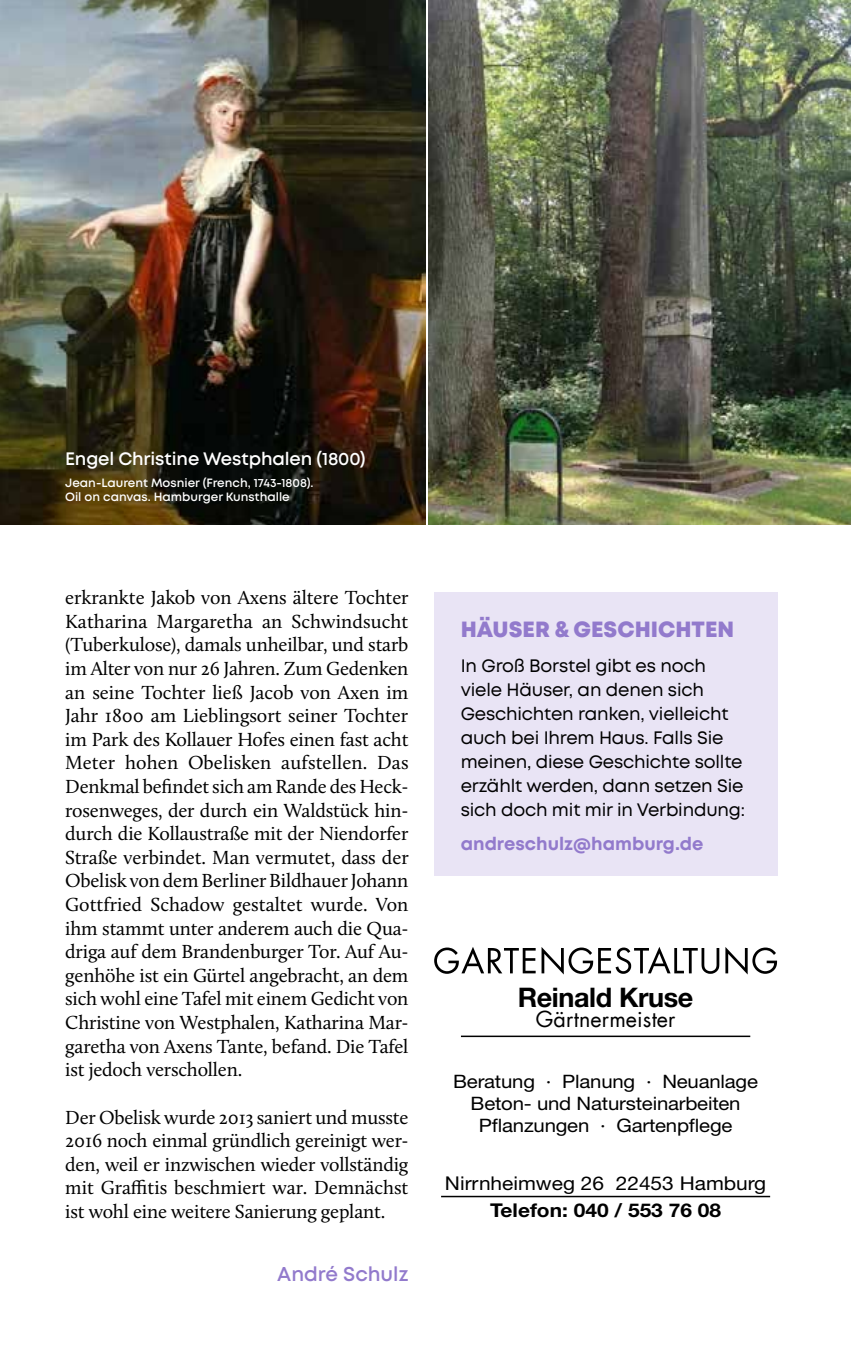
<style>
.page{position:relative;width:851px;height:1361px;background:#fff}
.page>*{position:absolute;margin:0;border:0;box-sizing:border-box;transform-origin:0 0}
.t1{font:700 27px "Helvetica Neue LT";letter-spacing:-.015em;color:#000}
.t2{font:800 22px "Mont";color:#927acc}
.t3{font:21.6px "Futura LT";letter-spacing:.005em;color:#000}
.t4{font:600 20px "Mont";color:#927acc}
.t5{font:19.6px/23.6px "Calluna";letter-spacing:-.01em;color:#000;text-align:justify}
.t6{font:19px "Helvetica Neue LT";color:#000;scale:1.1 1}
.t7{font:700 19px "Helvetica Neue LT";color:#000;scale:1.1 1}
.t8{font:18.4px/22px "Helvetica Neue LT";letter-spacing:-.01em;color:#000;text-align:center;scale:1.1 1}
.t9{font:18px/24px "Mont";letter-spacing:-.01em;color:#000}
.t10{font:600 18px "Mont";letter-spacing:-.01em;color:#fff}
.t11{font:700 18px "Mont";color:#927acc}
.t12{font:600 12px/14px "Mont";color:#fff}
</style>
<div class="page">
<img style="left:0;top:0;width:425px;height:524px">
<img style="left:429px;top:0;width:421px;height:524px">
<div style="left:434px;top:592px;width:343px;height:284px;background:#e9e4f5"></div>
<svg style="left:434px;top:947px;width:343px;height:27px"></svg>
<hr style="left:461px;top:1035px;width:289px;height:2px;background:#000">
<hr style="left:441px;top:1195px;width:329px;height:2px;background:#000">
<p class="t10" style="left:65px;top:447px;width:302px">Engel Christine Westphalen (1800)</p>
<p class="t12" style="left:65px;top:476px;width:250px">Jean-Laurent Mosnier (French, 1743-1808).<br>Oil on canvas. Hamburger Kunsthalle</p>
<p class="t5" style="left:65px;top:585px;width:345px">erkrankte Jakob von Axens ältere Tochter Katharina Margaretha an Schwindsucht (Tuberkulose), damals unheilbar, und starb im Alter von nur 26 Jahren. Zum Gedenken an seine Tochter ließ Jacob von Axen im Jahr 1800 am Lieblingsort seiner Tochter im Park des Kollauer Hofes einen fast acht Meter hohen Obelisken aufstellen. Das Denkmal befindet sich am Rande des Heck&shy;rosenweges, der durch ein Waldstück hin&shy;durch die Kollaustraße mit der Niendorfer Straße verbindet. Man vermutet, dass der Obelisk von dem Berliner Bildhauer Johann Gottfried Schadow gestaltet wurde. Von ihm stammt unter anderem auch die Qua&shy;driga auf dem Brandenburger Tor. Auf Au&shy;genhöhe ist ein Gürtel angebracht, an dem sich wohl eine Tafel mit einem Gedicht von Christine von Westphalen, Katharina Mar&shy;garetha von Axens Tante, befand. Die Tafel ist jedoch verschollen.</p>
<p class="t5" style="left:65px;top:1105px;width:345px">Der Obelisk wurde 2013 saniert und musste 2016 noch einmal gründlich gereinigt wer&shy;den, weil er inzwischen wieder vollständig mit Graffitis beschmiert war. Demnächst ist wohl eine weitere Sanierung geplant.</p>
<p class="t4" style="left:277px;top:1261px;width:133px">André Schulz</p>
<p class="t2" style="left:460px;top:614px;width:275px">HÄUSER &amp; GESCHICHTEN</p>
<p class="t9" style="left:460px;top:654px;width:286px">In Groß Borstel gibt es noch viele Häuser, an denen sich<br>Geschichten ranken, vielleicht auch bei Ihrem Haus. Falls Sie meinen, diese Geschichte sollte erzählt werden, dann setzen Sie sich doch mit mir in Verbindung:</p>
<p class="t11" style="left:460px;top:832px;width:244px">andreschulz@hamburg.de</p>
<h1 class="t1" style="left:517px;top:980px;width:177px">Reinald Kruse</h1>
<p class="t3" style="left:535px;top:1005px;width:141px">Gärtnermeister</p>
<p class="t8" style="left:453px;top:1070px;width:278px">Beratung · Planung · Neuanlage<br>Beton- und Natursteinarbeiten<br>Pflanzungen · Gartenpflege</p>
<p class="t6" style="left:445px;top:1171px;width:293px">Nirrnheimweg 26 22453 Hamburg</p>
<p class="t7" style="left:490px;top:1198px;width:211px">Telefon: 040 / 553 76 08</p>
</div>
